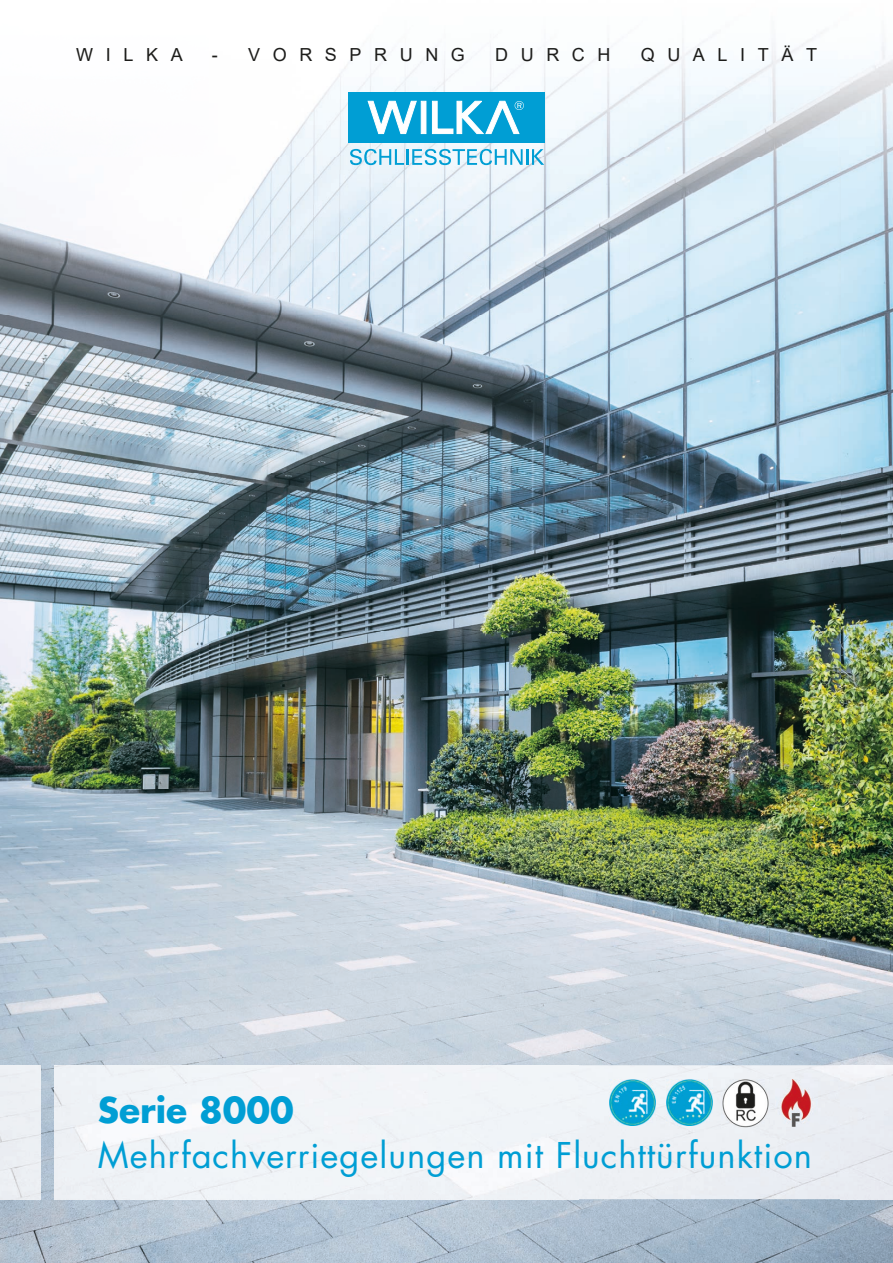
<style>
.page{position:relative;width:893px;height:1263px;background:#fff}
.page>*{position:absolute;margin:0;border:0;box-sizing:border-box;transform-origin:0 0}
.t1{font:34.5px "Futura LT Pro";letter-spacing:.03em;color:#009ed4}
.t2{font:700 34.5px "Futura LT Pro";color:#009ed4}
.t3{font:18px "Arial";letter-spacing:.7em;color:#1d1d1b}
</style>
<div class="page">
<img style="left:0;top:33px;width:840px;height:914px">
<img style="left:840px;top:42px;width:53px;height:1023px">
<img style="left:0;top:947px;width:210px;height:158px">
<img style="left:210px;top:947px;width:631px;height:118px">
<img style="left:0;top:1105px;width:105px;height:158px">
<img style="left:105px;top:1199px;width:788px;height:64px">
<div style="left:348px;top:92px;width:197px;height:51px;background:#009ed4"></div>
<svg style="left:368px;top:101px;width:49px;height:33px"></svg>
<svg style="left:421px;top:101px;width:5px;height:33px"></svg>
<svg style="left:432px;top:101px;width:92px;height:33px"></svg>
<svg style="left:350px;top:149px;width:54px;height:16px"></svg>
<hr style="left:406px;top:149px;width:3px;height:16px;background:#009ed4">
<svg style="left:412px;top:149px;width:132px;height:16px"></svg>
<img style="left:54px;top:1065px;width:839px;height:134px">
<div style="left:0;top:1065px;width:40px;height:134px;background:#ecf0f4"></div>
<img style="left:609px;top:1080px;width:46px;height:46px">
<img style="left:666px;top:1080px;width:46px;height:46px">
<img style="left:721px;top:1080px;width:49px;height:47px">
<img style="left:775px;top:1080px;width:42px;height:47px">
<p class="t3" style="left:76px;top:42px;width:108px">WILKA</p>
<p class="t3" style="left:212px;top:42px;width:255px">- VORSPRUNG</p>
<p class="t3" style="left:495px;top:42px;width:117px">DURCH</p>
<p class="t3" style="left:641px;top:42px;width:178px">QUALITÄT</p>
<p class="t2" style="left:98px;top:1084px;width:197px">Serie 8000</p>
<p class="t1" style="left:98px;top:1132px;width:716px">Mehrfachverriegelungen mit Fluchttürfunktion</p>
</div>
